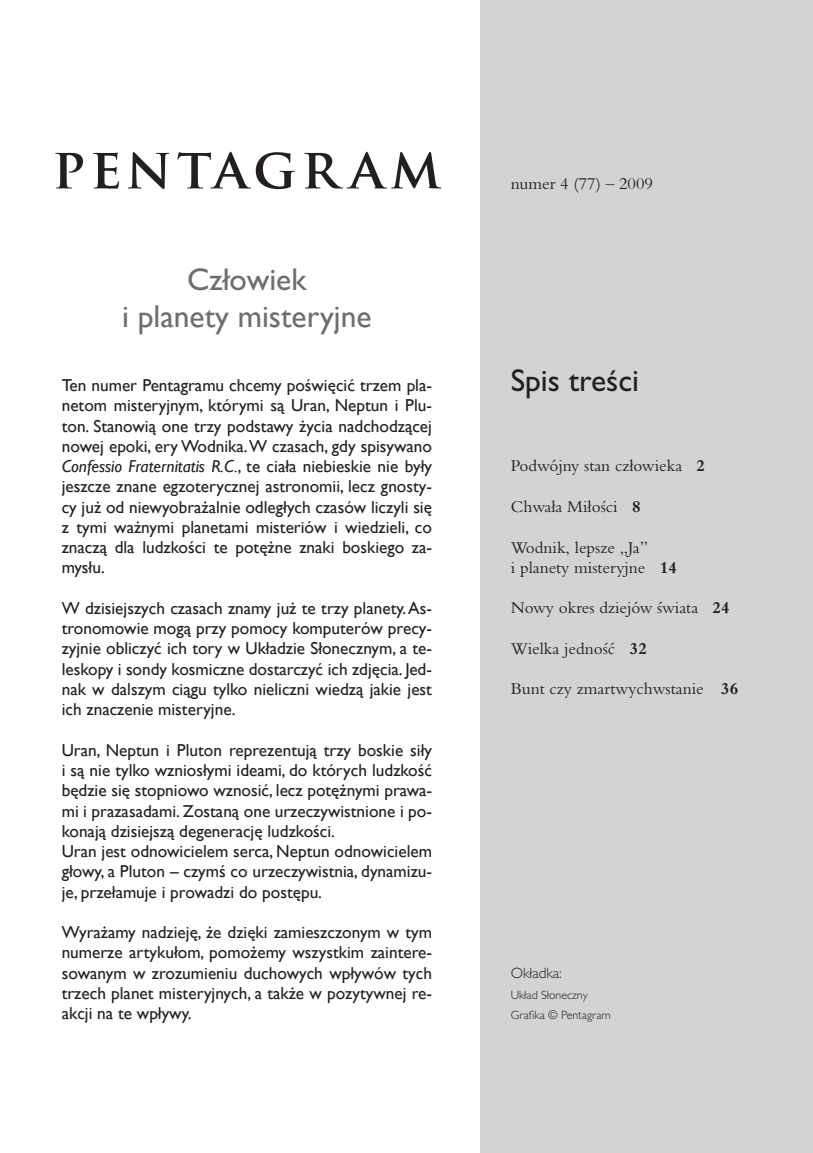
<style>
.page{position:relative;width:813px;height:1153px;background:#fff}
.page>*{position:absolute;margin:0;border:0;box-sizing:border-box;transform-origin:0 0}
.t1{font:700 55.35px "Trajan Pro";letter-spacing:.085em;color:#231f20}
.t2{font:31.5px "Gill Sans";color:#6d6e70}
.t3{font:31.5px "Gill Sans CE";color:#231f20}
.t4{font:31.5px "Gill Sans Std";color:#6d6e70}
.t5{font:17.25px/20.2px "Gill Sans";color:#231f20;text-align:justify}
.t6{font:17.25px/20.2px "Bembo MT Pro";color:#231f20}
.t7{font:300 15px "Gill Sans CE";color:#231f20}
.t8{font:300 12px/20.2px "Gill Sans CE";color:#231f20}
.s1{font-style:italic}
.s2{font-weight:700}
</style>
<div class="page">
<div style="left:480px;top:0;width:332px;height:1152px;background:#d1d3d4"></div>
<h1 class="t1" style="left:52px;top:137px;width:390px">PENTAGRAM</h1>
<h2 class="t4" style="left:187px;top:267px;width:121px">Człowiek</h2>
<h2 class="t2" style="left:122px;top:298px;width:251px">i planety misteryjne</h2>
<p class="t5" style="left:62px;top:375px;width:371px">Ten numer Pentagramu chcemy poświęcić trzem pla&shy;netom misteryjnym, którymi są Uran, Neptun i Plu&shy;ton. Stanowią one trzy podstawy życia nadchodzącej nowej epoki, ery Wodnika. W czasach, gdy spisywano <span class="s1">Confessio Fraternitatis R.C.</span>, te ciała niebieskie nie były jeszcze znane egzoterycznej astronomii, lecz gnosty&shy;cy już od niewyobrażalnie odległych czasów liczyli się z tymi ważnymi planetami misteriów i wiedzieli, co znaczą dla ludzkości te potężne znaki boskiego za&shy;mysłu.</p>
<p class="t5" style="left:62px;top:597px;width:371px">W dzisiejszych czasach znamy już te trzy planety. As&shy;tronomowie mogą przy pomocy komputerów precy&shy;zyjnie obliczyć ich tory w Układzie Słonecznym, a te&shy;leskopy i sondy kosmiczne dostarczyć ich zdjęcia. Jed&shy;nak w dalszym ciągu tylko nieliczni wiedzą jakie jest ich znaczenie misteryjne.</p>
<p class="t5" style="left:62px;top:739px;width:372px;text-align:left">Uran, Neptun i Pluton reprezentują trzy boskie siły i są nie tylko wzniosłymi ideami, do których ludzkość będzie się stopniowo wznosić, lecz potężnymi prawa&shy;mi i prazasadami. Zostaną one urzeczywistnione i po&shy;konają dzisiejszą degenerację ludzkości.<br>Uran jest odnowicielem serca, Neptun odnowicielem głowy, a Pluton – czymś co urzeczywistnia, dynamizu&shy;je, przełamuje i prowadzi do postępu.</p>
<p class="t5" style="left:62px;top:921px;width:371px">Wyrażamy nadzieję, że dzięki zamieszczonym w tym numerze artykułom, pomożemy wszystkim zaintere&shy;sowanym w zrozumieniu duchowych wpływów tych trzech planet misteryjnych, a także w pozytywnej re&shy;akcji na te wpływy.</p>
<p class="t6" style="left:510px;top:174px;width:144px">numer 4 (77) – 2009</p>
<h2 class="t3" style="left:510px;top:368px;width:130px">Spis treści</h2>
<p class="t6" style="left:510px;top:457px;width:196px">Podwójny stan człowieka <span class="s2">2</span></p>
<p class="t6" style="left:510px;top:498px;width:131px">Chwała Miłości <span class="s2">8</span></p>
<p class="t6" style="left:510px;top:538px;width:168px">Wodnik, lepsze „Ja”<br>i planety misteryjne <span class="s2">14</span></p>
<p class="t6" style="left:510px;top:599px;width:220px">Nowy okres dziejów świata <span class="s2">24</span></p>
<p class="t6" style="left:510px;top:639px;width:138px">Wielka jedność <span class="s2">32</span></p>
<p class="t6" style="left:510px;top:680px;width:229px">Bunt czy zmartwychwstanie <span class="s2">36</span></p>
<p class="t7" style="left:510px;top:967px;width:53px">Okładka:</p>
<p class="t8" style="left:510px;top:985px;width:102px">Układ Słoneczny<br>Grafika © Pentagram</p>
</div>
